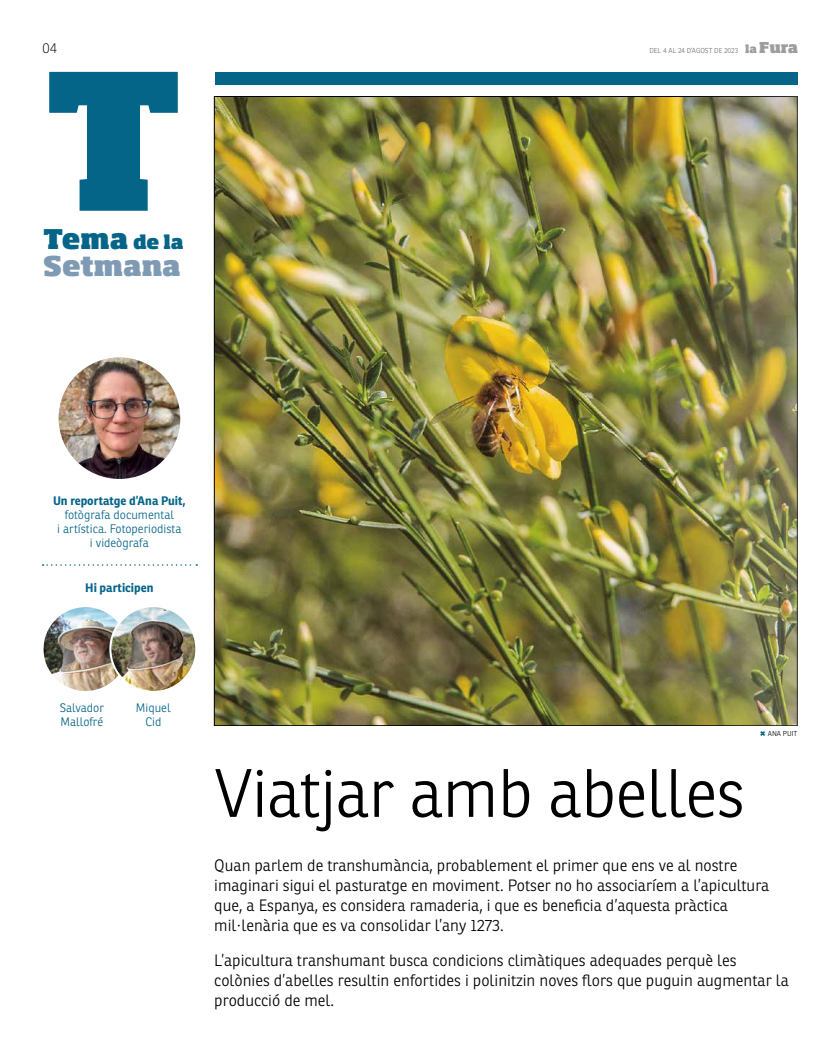
<style>
.page{position:relative;width:823px;height:1049px;background:#fff}
.page>*{position:absolute;margin:0;border:0;box-sizing:border-box;transform-origin:0 0}
.t1{font:800 186.9px "Soho Std";color:#056589}
.t2{font:300 66.4px "Ronnia";letter-spacing:-.01em;color:#000}
.t3{font:800 26.8px/26.9px "Soho Std";letter-spacing:-.005em;color:#7f9bb4}
.t4{font:300 16px/20px "Ronnia";color:#000}
.t5{font:100 14px "Ronnia";color:#000}
.t6{font:300 12px/14px "Ronnia";color:#056589;text-align:center}
.t7{font:700 12px "Ronnia";color:#056589}
.t8{font:300 7px "Ronnia";color:#706f6f}
.t9{font:300 7px "Ronnia";color:#000}
.s1{font-family:"Soho Std";font-weight:800;font-size:10.9px;color:#9d9d9c}
.s2{font-family:"Soho Std";font-weight:800;font-size:14.8px;color:#9d9d9c}
.s3{color:#056589}
.s4{font-size:18.5px;color:#056589}
</style>
<div class="page">
<img style="left:216px;top:98px;width:579px;height:626px">
<div style="left:215px;top:72px;width:582px;height:12px;background:#056589"></div>
<img style="left:59px;top:357px;width:121px;height:122px;border-radius:61px">
<img style="left:43px;top:606px;width:85px;height:86px;border-radius:43px">
<div style="left:42px;top:605px;width:87px;height:88px;border:2px solid #fff;border-radius:50%"></div>
<img style="left:110px;top:606px;width:86px;height:86px;border-radius:43px">
<div style="left:109px;top:605px;width:88px;height:88px;border:2px solid #fff;border-radius:50%"></div>
<svg style="left:43px;top:564px;width:154px;height:2px"></svg>
<p class="t5" style="left:43px;top:40px;width:16px">04</p>
<p class="t8" style="left:649px;top:46px;width:150px">DEL 4 AL 24 D’AGOST DE 2023 <span class="s1">la</span> <span class="s2">Fura</span></p>
<h1 class="t1" style="left:43px;top:18px;width:142px">T</h1>
<h3 class="t3" style="left:43px;top:225px;width:142px"><span class="s3">Tema</span> <span class="s4">de la<br></span>Setmana</h3>
<p class="t7" style="left:53px;top:493px;width:134px">Un reportatge d’Ana Puit,</p>
<p class="t6" style="left:57px;top:508px;width:126px">fotògrafa documental<br>i artística. Fotoperiodista i videògrafa</p>
<p class="t7" style="left:85px;top:580px;width:70px">Hi participen</p>
<p class="t6" style="left:60px;top:700px;width:46px;text-align:left">Salvador<br>Mallofré</p>
<p class="t6" style="left:136px;top:700px;width:36px">Miquel<br>Cid</p>
<h2 class="t2" style="left:214px;top:753px;width:532px">Viatjar amb abelles</h2>
<p class="t9" style="left:767px;top:729px;width:31px">ANA PUIT</p>
<p class="t4" style="left:214px;top:855px;width:556px">Quan parlem de transhumància, probablement el primer que ens ve al nostre imaginari sigui el pasturatge en moviment. Potser no ho associaríem a l’apicultura que, a Espanya, es considera ramaderia, i que es beneficia d’aquesta pràctica mil·lenària que es va consolidar l’any 1273.</p>
<p class="t4" style="left:214px;top:950px;width:576px">L’apicultura transhumant busca condicions climàtiques adequades perquè les colònies d’abelles resultin enfortides i polinitzin noves flors que puguin augmentar la producció de mel.</p>
</div>
